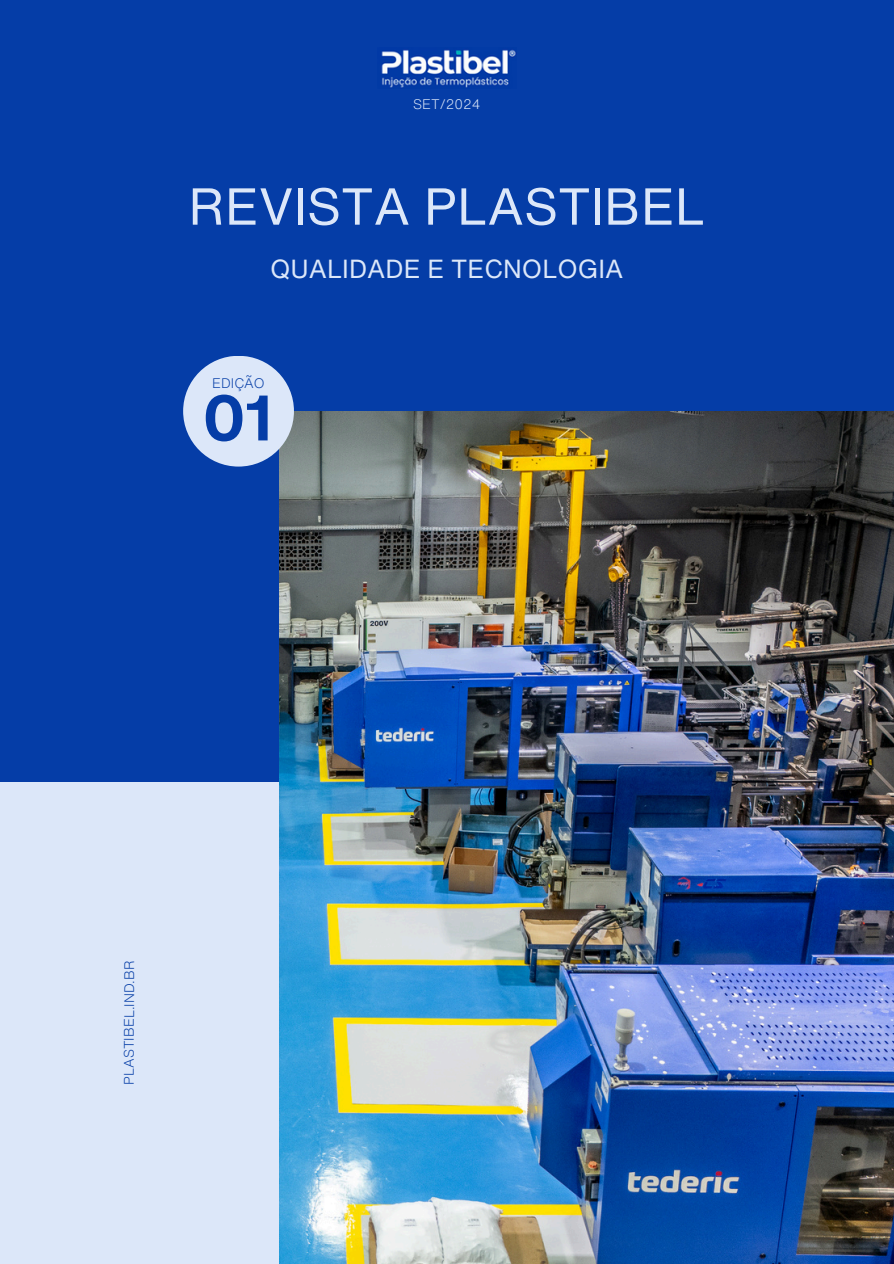
<style>
.page{position:relative;width:894px;height:1264px;background:#fff}
.page>*{position:absolute;margin:0;border:0;box-sizing:border-box;transform-origin:0 0}
.t1{font:700 63px "Helvetica Now Text";color:#053da7}
.t2{font:51px "Helvetica Now Text";color:#dce7f9}
.t3{font:25.5px "Helvetica Now Text";color:#dce7f9}
.t4{font:300 13.5px "Helvetica Now Text";letter-spacing:-.005em;color:#053da7}
.t5{font:300 13.5px "Helvetica Now Text";color:#dce7f9}
</style>
<div class="page">
<div style="left:0;top:0;width:893px;height:1263px;background:#053da7"></div>
<div style="left:0;top:782px;width:893px;height:481px;background:#dce7f9"></div>
<img style="left:381px;top:50px;width:135px;height:38px">
<img style="left:279px;top:411px;width:614px;height:852px">
<div style="left:183px;top:356px;width:111px;height:110px;background:#dce7f9;border-radius:50%"></div>
<p class="t5" style="left:413px;top:94px;width:69px">SET/2024</p>
<p class="t2" style="left:188px;top:168px;width:518px">REVISTA PLASTIBEL</p>
<p class="t3" style="left:270px;top:249px;width:355px">QUALIDADE E TECNOLOGIA</p>
<h2 class="t4" style="left:212px;top:373px;width:54px">EDIÇÃO</h2>
<h1 class="t1" style="left:203px;top:370px;width:72px">01</h1>
<p class="t4" style="left:119px;top:1084px;width:126px;rotate:-90deg">PLASTIBEL.IND.BR</p>
</div>
